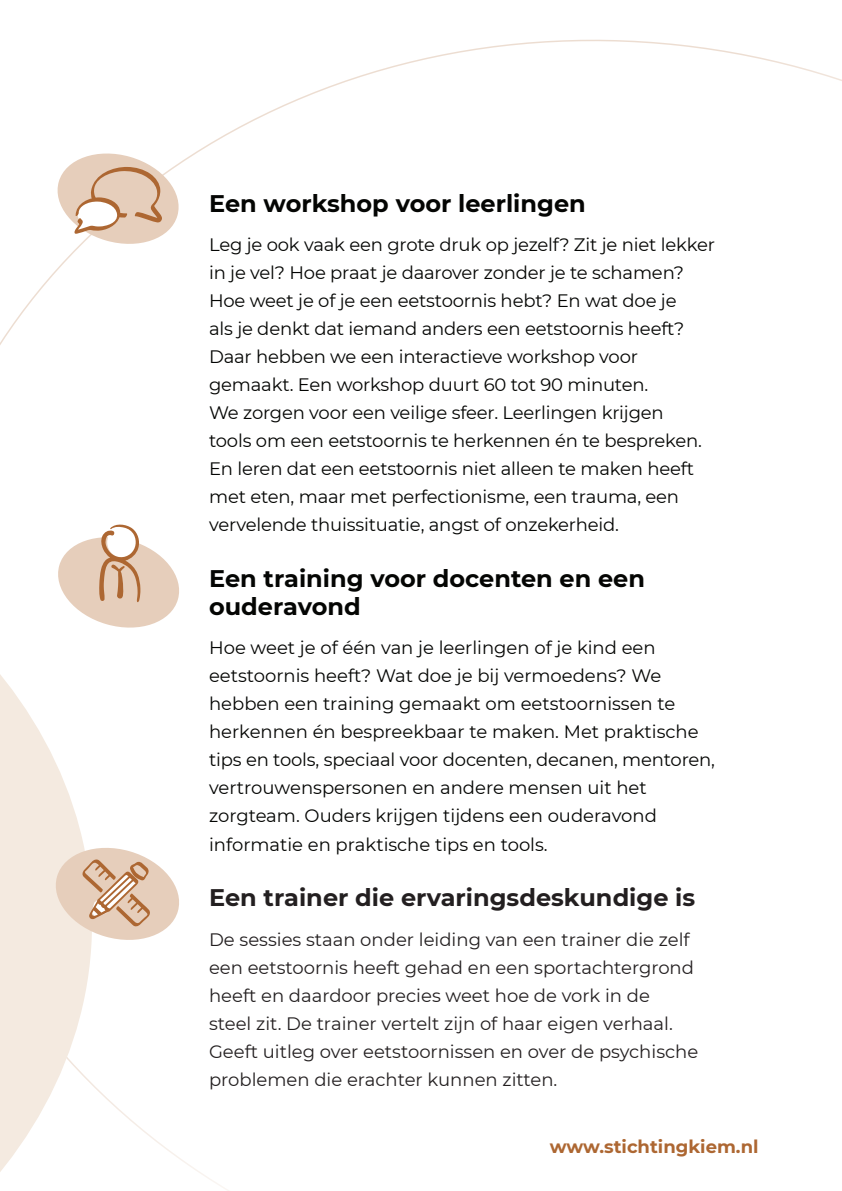
<style>
.page{position:relative;width:842px;height:1191px;background:#fff}
.page>*{position:absolute;margin:0;border:0;box-sizing:border-box;transform-origin:0 0}
.t1{font:700 24px/28px "Montserrat";color:#040503}
.t2{font:700 24px "Montserrat";color:#231f20}
.t3{font:18px/28px "Montserrat";letter-spacing:-.01em;color:#040503}
.t4{font:18px/28px "Montserrat";color:#231f20}
.t5{font:700 18px "Montserrat";color:#ad6732}
</style>
<div class="page">
<svg style="left:0;top:674px;width:92px;height:498px;fill:#f4eae0"></svg>
<svg style="left:57px;top:153px;width:127px;height:97px"></svg>
<svg style="left:58px;top:524px;width:121px;height:104px"></svg>
<svg style="left:50px;top:841px;width:129px;height:105px"></svg>
<h1 class="t1" style="left:209px;top:188px;width:378px">Een workshop voor leerlingen</h1>
<p class="t3" style="left:209px;top:230px;width:507px">Leg je ook vaak een grote druk op jezelf? Zit je niet lekker in je vel? Hoe praat je daarover zonder je te schamen?<br>Hoe weet je of je een eetstoornis hebt? En wat doe je<br>als je denkt dat iemand anders een eetstoornis heeft?<br>Daar hebben we een interactieve workshop voor gemaakt. Een workshop duurt 60 tot 90 minuten.<br>We zorgen voor een veilige sfeer. Leerlingen krijgen<br>tools om een eetstoornis te herkennen én te bespreken.<br>En leren dat een eetstoornis niet alleen te maken heeft met eten, maar met perfectionisme, een trauma, een vervelende thuissituatie, angst of onzekerheid.</p>
<h1 class="t1" style="left:209px;top:563px;width:437px">Een training voor docenten en een ouderavond</h1>
<p class="t3" style="left:209px;top:633px;width:507px">Hoe weet je of één van je leerlingen of je kind een eetstoornis heeft? Wat doe je bij vermoedens? We hebben een training gemaakt om eetstoornissen te herkennen én bespreekbaar te maken. Met praktische tips en tools, speciaal voor docenten, decanen, mentoren, vertrouwenspersonen en andere mensen uit het zorgteam. Ouders krijgen tijdens een ouderavond informatie en praktische tips en tools.</p>
<h1 class="t2" style="left:209px;top:880px;width:488px">Een trainer die ervaringsdeskundige is</h1>
<p class="t4" style="left:209px;top:924px;width:491px">De sessies staan onder leiding van een trainer die zelf een eetstoornis heeft gehad en een sportachtergrond heeft en daardoor precies weet hoe de vork in de<br>steel zit. De trainer vertelt zijn of haar eigen verhaal.<br>Geeft uitleg over eetstoornissen en over de psychische problemen die erachter kunnen zitten.</p>
<p class="t5" style="left:550px;top:1133px;width:210px">www.stichtingkiem.nl</p>
</div>
